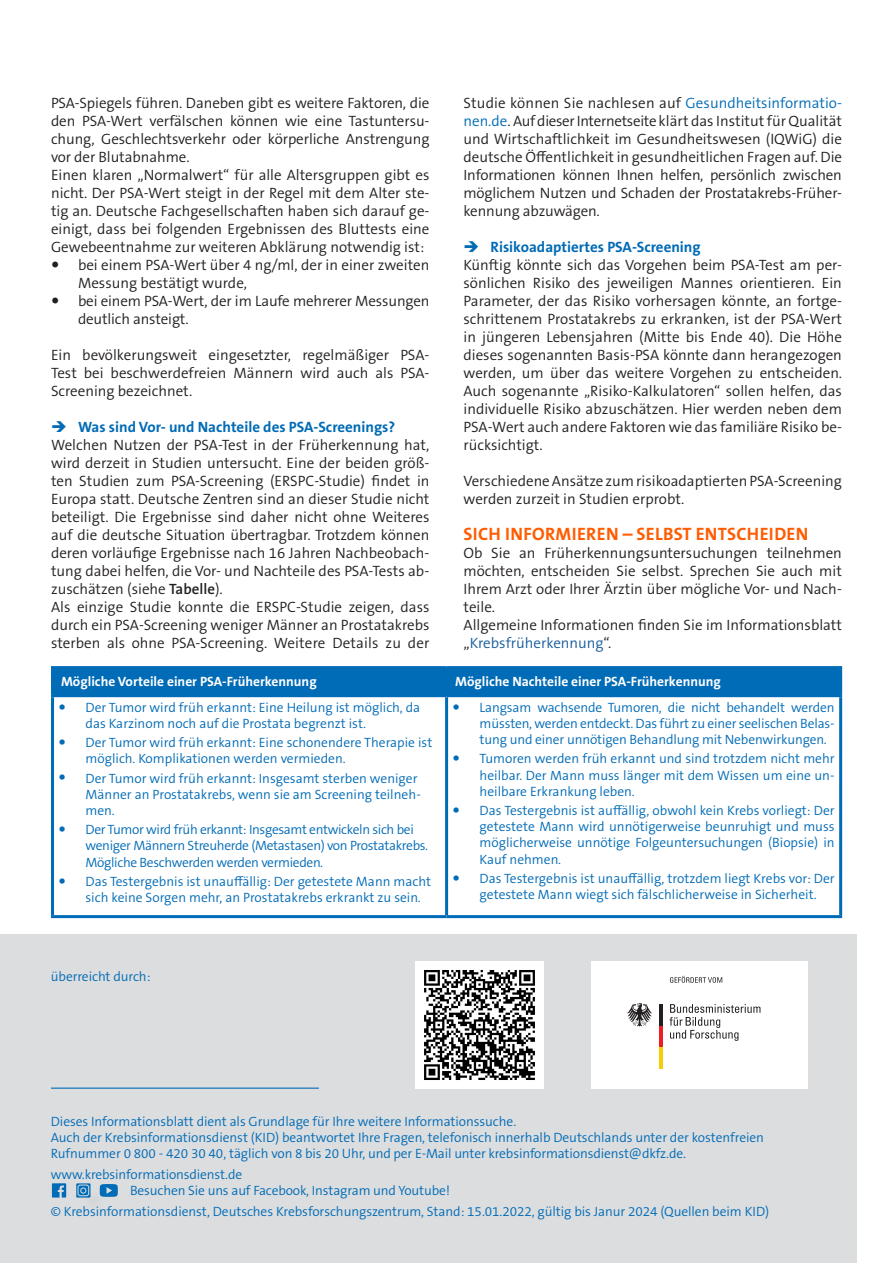
<style>
.page{position:relative;width:893px;height:1263px;background:#fff}
.page>*{position:absolute;margin:0;border:0;box-sizing:border-box;transform-origin:0 0}
.Headline_Orange_ls{font:700 18px "The Sans B W7";letter-spacing:.015em;color:#ff5c00}
.Fließtext_ls{font:300 15px/18px "The Sans B W4";color:#231f20;text-align:justify}
.Aufzaehlung_Dots_Sch{font:300 15px/18px "The Sans B W4";letter-spacing:-.01em;color:#231f20}
.Aufzaehlung_Blau_ls{font:700 15px "The Sans B W7";color:#006bb6}
.Aufzaehlung_Dots_bla{font:300 13.5px/16.2px "The Sans B W4";color:#006bb6}
.Impressum{font:300 13.5px/16.2px "The Sans B W4";letter-spacing:-.005em;color:#006bb6}
.Aufzaehlung_Dots_bla-2{font:300 13.5px/16.2px "The Sans B W4";letter-spacing:-.025em;color:#006bb6}
.Fließtext_ohne_Einrü{font:700 13.5px "The Sans B W7";color:#fff}
.s1{font-family:"The Sans B W6";font-weight:600}
.s2{color:#006bb6}
.s3{color:#175d9e}
</style>
<div class="page">
<div style="left:0;top:934px;width:857px;height:329px;background:#dcdddf"></div>
<div style="left:54px;top:669px;width:785px;height:25px;background:#006bb6"></div>
<hr style="left:51px;top:697px;width:3px;height:218px;background:#006bb6">
<hr style="left:839px;top:697px;width:3px;height:218px;background:#006bb6">
<hr style="left:51px;top:915px;width:396px;height:3px;background:#006bb6">
<hr style="left:447px;top:915px;width:395px;height:3px;background:#006bb6">
<hr style="left:445px;top:697px;width:3px;height:218px;background:#006bb6">
<hr style="left:51px;top:666px;width:396px;height:3px;background:#006bb6">
<hr style="left:51px;top:669px;width:3px;height:25px;background:#006bb6">
<hr style="left:447px;top:666px;width:395px;height:3px;background:#006bb6">
<hr style="left:839px;top:669px;width:3px;height:25px;background:#006bb6">
<hr style="left:51px;top:694px;width:396px;height:3px;background:#006bb6">
<hr style="left:447px;top:694px;width:395px;height:3px;background:#006bb6">
<hr style="left:445px;top:669px;width:3px;height:25px;background:#006bb6">
<hr style="left:51px;top:1087px;width:268px;height:2px;background:#006bb6">
<img style="left:416px;top:961px;width:127px;height:128px">
<div style="left:591px;top:961px;width:217px;height:128px;background:#fff"></div>
<svg style="left:670px;top:1004px;width:90px;height:37px"></svg>
<hr style="left:659px;top:1047px;width:3px;height:22px;background:#f4cf02">
<hr style="left:659px;top:1025px;width:3px;height:22px;background:#ee1d23">
<hr style="left:659px;top:1004px;width:3px;height:22px;background:#231f20">
<svg style="left:627px;top:1003px;width:25px;height:23px"></svg>
<svg style="left:670px;top:976px;width:52px;height:7px"></svg>
<svg style="left:52px;top:1183px;width:14px;height:14px"></svg>
<svg style="left:100px;top:1184px;width:18px;height:13px"></svg>
<svg style="left:76px;top:1183px;width:15px;height:14px"></svg>
<div style="left:83px;top:1190px;width:21px;height:21px;background:#545557;opacity:.45"></div>
<svg style="left:80px;top:1187px;width:7px;height:6px"></svg>
<div style="left:78px;top:1185px;width:11px;height:11px;border:1px solid #dcdddf;border-radius:2px"></div>
<p class="Fließtext_ls" style="left:51px;top:94px;width:380px">PSA-Spiegels führen. Daneben gibt es weitere Faktoren, die den PSA-Wert verfälschen können wie eine Tastuntersu&shy;chung, Geschlechtsverkehr oder körperliche Anstrengung vor der Blutabnahme.</p>
<p class="Fließtext_ls" style="left:51px;top:166px;width:380px">Einen klaren „Normalwert“ für alle Altersgruppen gibt es nicht. Der PSA-Wert steigt in der Regel mit dem Alter ste&shy;tig an. Deutsche Fachgesellschaften haben sich darauf ge&shy;einigt, dass bei folgenden Ergebnissen des Bluttests eine Gewebeentnahme zur weiteren Abklärung notwendig ist:</p>
<p class="Aufzaehlung_Dots_Sch" style="left:78px;top:256px;width:353px">bei einem PSA-Wert über 4 ng/ml, der in einer zweiten<br>Messung bestätigt wurde,</p>
<p class="Aufzaehlung_Dots_Sch" style="left:78px;top:292px;width:353px">bei einem PSA-Wert, der im Laufe mehrerer Messungen deutlich ansteigt.</p>
<p class="Fließtext_ls" style="left:51px;top:346px;width:380px">Ein bevölkerungsweit eingesetzter, regelmäßiger PSA-Test bei beschwerdefreien Männern wird auch als PSA-Screening bezeichnet.</p>
<p class="Aufzaehlung_Blau_ls" style="left:78px;top:417px;width:319px">Was sind Vor- und Nachteile des PSA-Screenings?</p>
<p class="Fließtext_ls" style="left:51px;top:436px;width:380px">Welchen Nutzen der PSA-Test in der Früherkennung hat, wird derzeit in Studien untersucht. Eine der beiden größ&shy;ten Studien zum PSA-Screening (ERSPC-Studie) findet in Europa statt. Deutsche Zentren sind an dieser Studie nicht beteiligt. Die Ergebnisse sind daher nicht ohne Weiteres auf die deutsche Situation übertragbar. Trotzdem können deren vorläufige Ergebnisse nach 16 Jahren Nachbeobach&shy;tung dabei helfen, die Vor- und Nachteile des PSA-Tests ab&shy;zuschätzen (siehe <span class="s1">Tabelle</span>).</p>
<p class="Fließtext_ls" style="left:51px;top:598px;width:380px">Als einzige Studie konnte die ERSPC-Studie zeigen, dass durch ein PSA-Screening weniger Männer an Prostatakrebs sterben als ohne PSA-Screening. Weitere Details zu der</p>
<p class="Fließtext_ls" style="left:463px;top:94px;width:380px">Studie können Sie nachlesen auf <span class="s2">Gesundheitsinformatio&shy;nen.de</span>. Auf dieser Internetseite klärt das Institut für Qualität und Wirtschaftlichkeit im Gesundheitswesen (IQWiG) die deutsche Öffentlichkeit in gesundheitlichen Fragen auf. Die Informationen können Ihnen helfen, persönlich zwischen möglichem Nutzen und Schaden der Prostatakrebs-Früher&shy;kennung abzuwägen.</p>
<p class="Aufzaehlung_Blau_ls" style="left:490px;top:237px;width:212px">Risikoadaptiertes PSA-Screening</p>
<p class="Fließtext_ls" style="left:463px;top:256px;width:380px">Künftig könnte sich das Vorgehen beim PSA-Test am per&shy;sönlichen Risiko des jeweiligen Mannes orientieren. Ein Parameter, der das Risiko vorhersagen könnte, an fortge&shy;schrittenem Prostatakrebs zu erkranken, ist der PSA-Wert in jüngeren Lebensjahren (Mitte bis Ende 40). Die Höhe dieses sogenannten Basis-PSA könnte dann herangezogen werden, um über das weitere Vorgehen zu entscheiden.<br>Auch sogenannte „Risiko-Kalkulatoren“ sollen helfen, das individuelle Risiko abzuschätzen. Hier werden neben dem PSA-Wert auch andere Faktoren wie das familiäre Risiko be&shy;rücksichtigt.</p>
<p class="Fließtext_ls" style="left:463px;top:472px;width:380px">Verschiedene Ansätze zum risikoadaptierten PSA-Screening werden zurzeit in Studien erprobt.</p>
<h2 class="Headline_Orange_ls" style="left:464px;top:522px;width:346px">SICH INFORMIEREN – SELBST ENTSCHEIDEN</h2>
<p class="Fließtext_ls" style="left:463px;top:544px;width:380px">Ob Sie an Früherkennungsuntersuchungen teilnehmen möchten, entscheiden Sie selbst. Sprechen Sie auch mit Ihrem Arzt oder Ihrer Ärztin über mögliche Vor- und Nach&shy;teile.</p>
<p class="Fließtext_ls" style="left:463px;top:616px;width:380px">Allgemeine Informationen finden Sie im Informationsblatt „<span class="s3">Krebsfrüherkennung</span>“.</p>
<p class="Fließtext_ohne_Einrü" style="left:61px;top:673px;width:257px">Mögliche Vorteile einer PSA-Früherkennung</p>
<p class="Fließtext_ohne_Einrü" style="left:455px;top:673px;width:267px">Mögliche Nachteile einer PSA-Früherkennung</p>
<p class="Aufzaehlung_Dots_bla" style="left:86px;top:699px;width:336px">Der Tumor wird früh erkannt: Eine Heilung ist möglich, da das Karzinom noch auf die Prostata begrenzt ist.</p>
<p class="Aufzaehlung_Dots_bla" style="left:86px;top:734px;width:348px">Der Tumor wird früh erkannt: Eine schonendere Therapie ist möglich. Komplikationen werden vermieden.</p>
<p class="Aufzaehlung_Dots_bla" style="left:86px;top:770px;width:337px">Der Tumor wird früh erkannt: Insgesamt sterben weniger<br>Männer an Prostatakrebs, wenn sie am Screening teilneh&shy;men.</p>
<p class="Aufzaehlung_Dots_bla-2" style="left:86px;top:821px;width:344px">Der Tumor wird früh erkannt: Insgesamt entwickeln sich bei weniger Männern Streuherde (Metastasen) von Prostatakrebs.<br>Mögliche Beschwerden werden vermieden.</p>
<p class="Aufzaehlung_Dots_bla" style="left:86px;top:873px;width:347px">Das Testergebnis ist unauffällig: Der getestete Mann macht sich keine Sorgen mehr, an Prostatakrebs erkrankt zu sein.</p>
<p class="Aufzaehlung_Dots_bla" style="left:480px;top:699px;width:357px;text-align:justify">Langsam wachsende Tumoren, die nicht behandelt werden müssten, werden entdeckt. Das führt zu einer seelischen Belas&shy;tung und einer unnötigen Behandlung mit Nebenwirkungen.</p>
<p class="Aufzaehlung_Dots_bla" style="left:480px;top:751px;width:357px;text-align:justify">Tumoren werden früh erkannt und sind trotzdem nicht mehr heilbar. Der Mann muss länger mit dem Wissen um eine un&shy;heilbare Erkrankung leben.</p>
<p class="Aufzaehlung_Dots_bla" style="left:480px;top:802px;width:357px;text-align:justify">Das Testergebnis ist auffällig, obwohl kein Krebs vorliegt: Der getestete Mann wird unnötigerweise beunruhigt und muss möglicherweise unnötige Folgeuntersuchungen (Biopsie) in Kauf nehmen.</p>
<p class="Aufzaehlung_Dots_bla" style="left:480px;top:870px;width:357px">Das Testergebnis ist unauffällig, trotzdem liegt Krebs vor: Der getestete Mann wiegt sich fälschlicherweise in Sicherheit.</p>
<p class="Impressum" style="left:51px;top:968px;width:101px">überreicht durch:</p>
<p class="Impressum" style="left:51px;top:1113px;width:715px">Dieses Informationsblatt dient als Grundlage für Ihre weitere Informationssuche.<br>Auch der Krebsinformationsdienst (KID) beantwortet Ihre Fragen, telefonisch innerhalb Deutschlands unter der kostenfreien<br>Rufnummer 0 800 - 420 30 40, täglich von 8 bis 20 Uhr, und per E-Mail unter krebsinformationsdienst@dkfz.de.</p>
<p class="Impressum" style="left:130px;top:1166px;width:321px;text-indent:-79px">www.krebsinformationsdienst.de<br>Besuchen Sie uns auf Facebook, Instagram und Youtube!</p>
<p class="Impressum" style="left:51px;top:1203px;width:720px">© Krebsinformationsdienst, Deutsches Krebsforschungszentrum, Stand: 15.01.2022, gültig bis Janur 2024 (Quellen beim KID)</p>
</div>
